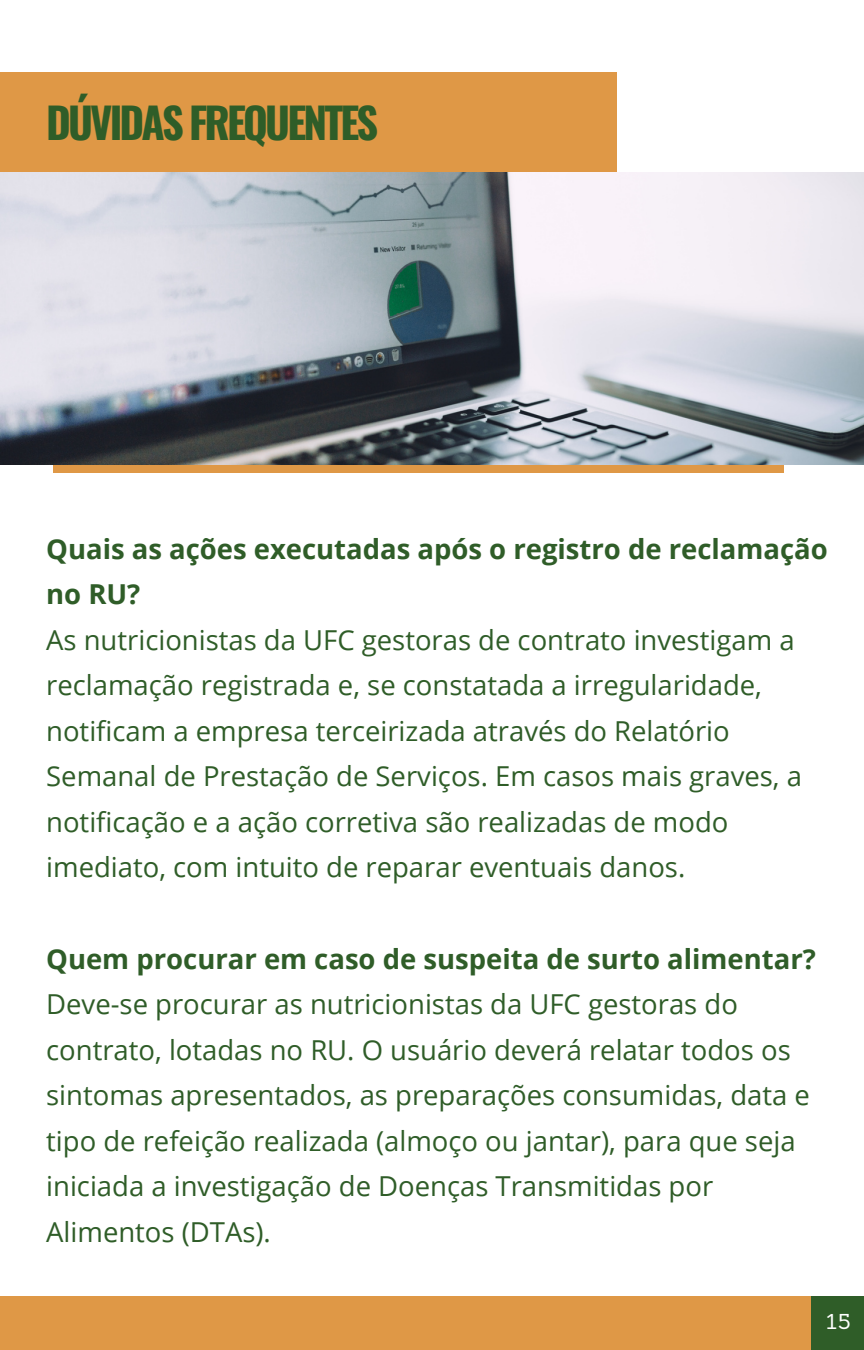
<style>
.page{position:relative;width:864px;height:1350px;background:#fff}
.page>*{position:absolute;margin:0;border:0;box-sizing:border-box;transform-origin:0 0}
.t1{font:700 42.3px "Oswald";letter-spacing:-.065em;color:#2f5d28}
.t2{font:27.45px/45.4px "Open Sans";color:#2f5d28}
.t3{font:700 27.45px/45.4px "Open Sans";color:#2f5d28}
.t4{font:20.93px "Sanchez";color:#fff}
</style>
<div class="page">
<div style="left:811px;top:1296px;width:53px;height:54px;background:#2f5d28"></div>
<div style="left:0;top:1296px;width:811px;height:54px;background:#df9846"></div>
<div style="left:0;top:73px;width:617px;height:133px;background:#df9846"></div>
<div style="left:53px;top:464px;width:731px;height:8px;background:#df9846"></div>
<img style="left:0;top:173px;width:864px;height:292px">
<p class="t1" style="left:46px;top:90px;width:334px">DÚVIDAS FREQUENTES</p>
<p class="t3" style="left:46px;top:525px;width:783px">Quais as ações executadas após o registro de reclamação no RU?</p>
<p class="t2" style="left:46px;top:616px;width:757px">As nutricionistas da UFC gestoras de contrato investigam a reclamação registrada e, se constatada a irregularidade, notificam a empresa terceirizada através do Relatório Semanal de Prestação de Serviços. Em casos mais graves, a notificação e a ação corretiva são realizadas de modo imediato, com intuito de reparar eventuais danos.</p>
<p class="t3" style="left:46px;top:935px;width:771px">Quem procurar em caso de suspeita de surto alimentar?</p>
<p class="t2" style="left:46px;top:981px;width:765px">Deve-se procurar as nutricionistas da UFC gestoras do contrato, lotadas no RU. O usuário deverá relatar todos os sintomas apresentados, as preparações consumidas, data e tipo de refeição realizada (almoço ou jantar), para que seja iniciada a investigação de Doenças Transmitidas por Alimentos (DTAs).</p>
<p class="t4" style="left:826px;top:1308px;width:26px">15</p>
</div>
